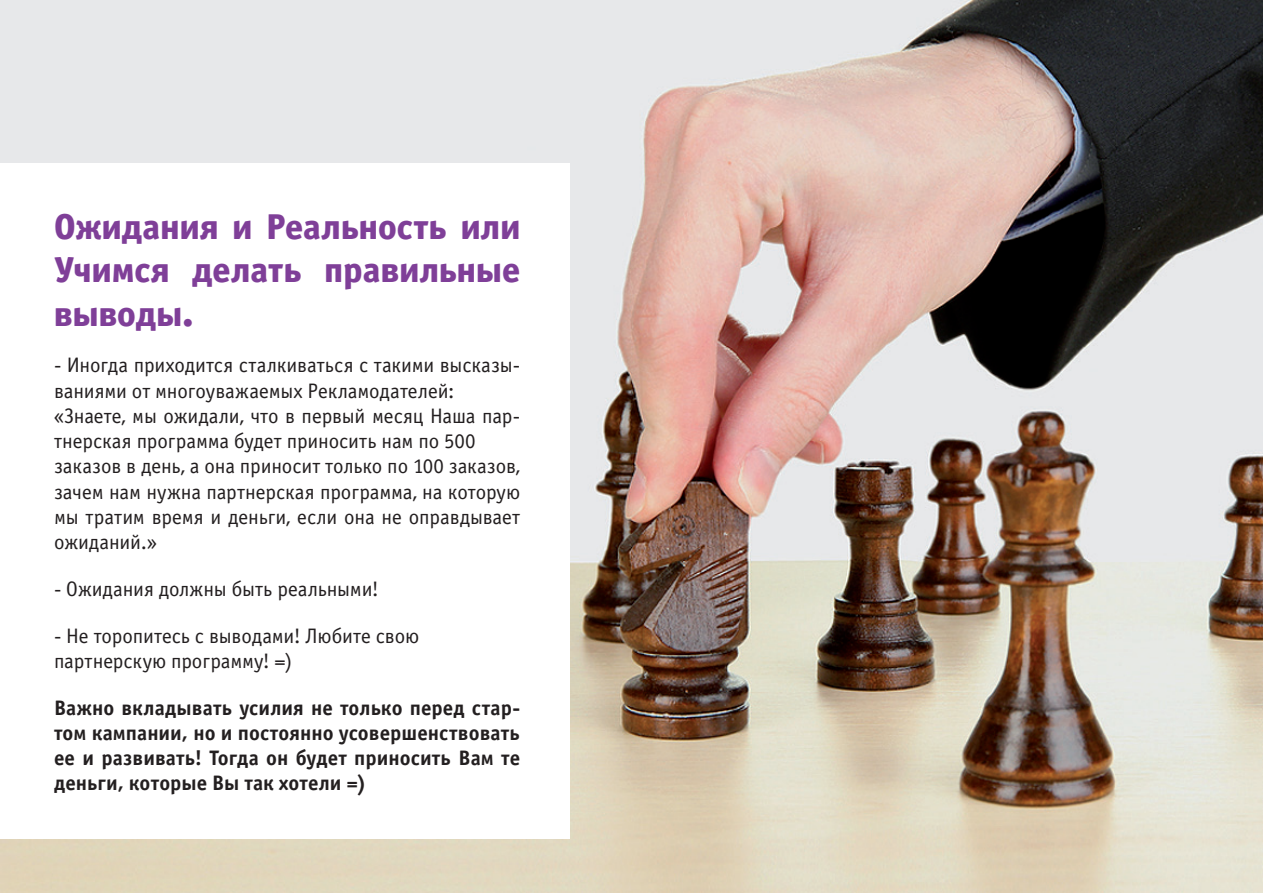
<style>
.page{position:relative;width:1263px;height:893px;background:#fff}
.page>*{position:absolute;margin:0;border:0;box-sizing:border-box;transform-origin:0 0}
.Заголовок{font:36px/43.2px "Officina Sans Extra Bold OSC";letter-spacing:.005em;color:#7f3f98;text-align:justify}
.Основной_текст{font:21px/25.2px "Officina Sans Book C";letter-spacing:-.005em;color:#231f20}
.Выделение{font:21px/25.2px "Officina Sans Bold C";color:#231f20;text-align:justify}
</style>
<div class="page">
<img style="left:0;top:0;width:1263px;height:893px">
<div style="left:0;top:163px;width:569px;height:676px;background:#fff"></div>
<p class="Заголовок" style="left:54px;top:205px;width:468px">Ожидания и Реальность или Учимся делать правильные выводы.</p>
<p class="Основной_текст" style="left:54px;top:353px;width:468px">- Иногда приходится сталкиваться с такими высказы&shy;ваниями от многоуважаемых Рекламодателей:</p>
<p class="Основной_текст" style="left:54px;top:404px;width:468px">«Знаете, мы ожидали, что в первый месяц Наша пар&shy;тнерская программа будет приносить нам по 500</p>
<p class="Основной_текст" style="left:54px;top:454px;width:468px;text-align:justify">заказов в день, а она приносит только по 100 заказов, зачем нам нужна партнерская программа, на которую мы тратим время и деньги, если она не оправдывает ожиданий.»</p>
<p class="Основной_текст" style="left:54px;top:576px;width:326px">- Ожидания должны быть реальными!</p>
<p class="Основной_текст" style="left:54px;top:623px;width:367px">- Не торопитесь с выводами! Любите свою</p>
<p class="Основной_текст" style="left:54px;top:648px;width:240px">партнерскую программу! =)</p>
<p class="Выделение" style="left:54px;top:695px;width:468px">Важно вкладывать усилия не только перед стар&shy;том кампании, но и постоянно усовершенствовать ее и развивать! Тогда он будет приносить Вам те деньги, которые Вы так хотели =)</p>
</div>
